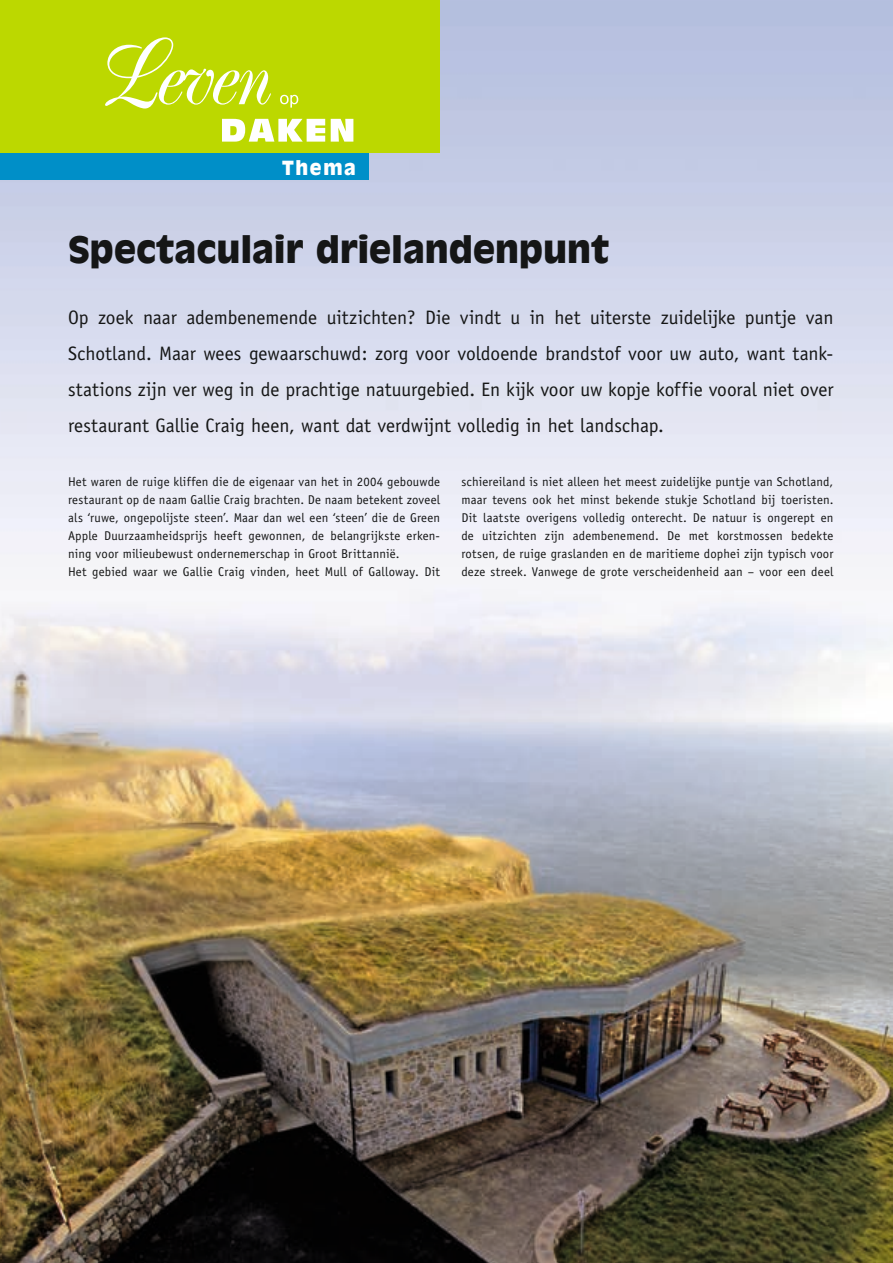
<style>
.page{position:relative;width:893px;height:1263px;background:#fff}
.page>*{position:absolute;margin:0;border:0;box-sizing:border-box;transform-origin:0 0}
.t1{font:900 36px "Antique Olive";color:#151616}
.t2{font:19.5px/36px "Officina Sans";letter-spacing:-.005em;color:#151616;text-align:justify}
.t3{font:900 19.2px "Antique Olive";letter-spacing:.085em;color:#fff}
.t4{font:12.75px/18px "Officina Sans";letter-spacing:.015em;color:#151616}
</style>
<div class="page">
<img style="left:0;top:0;width:893px;height:1263px">
<div style="left:0;top:0;width:440px;height:153px;background:#bcd800"></div>
<svg style="left:105px;top:37px;width:166px;height:72px"></svg>
<svg style="left:222px;top:119px;width:131px;height:23px"></svg>
<svg style="left:280px;top:95px;width:18px;height:13px"></svg>
<div style="left:0;top:153px;width:369px;height:27px;background:#008fc8"></div>
<h3 class="t3" style="left:282px;top:156px;width:75px">Thema</h3>
<p class="t1" style="left:68px;top:228px;width:543px">Spectaculair drielandenpunt</p>
<p class="t2" style="left:68px;top:299px;width:767px">Op zoek naar adembenemende uitzichten? Die vindt u in het uiterste zuidelijke puntje van Schotland. Maar wees gewaarschuwd: zorg voor voldoende brandstof voor uw auto, want tank&shy;stations zijn ver weg in de prachtige natuurgebied. En kijk voor uw kopje koffie vooral niet over restaurant Gallie Craig heen, want dat verdwijnt volledig in het landschap.</p>
<p class="t4" style="left:68px;top:473px;width:374px">Het waren de ruige kliffen die de eigenaar van het in 2004 gebouwde restaurant op de naam Gallie Craig brachten. De naam betekent zoveel als ‘ruwe, ongepolijste steen’. Maar dan wel een ‘steen’ die de Green Apple Duurzaamheidsprijs heeft gewonnen, de belangrijkste erken&shy;ning voor milieubewust ondernemerschap in Groot Brittannië.<br>Het gebied waar we Gallie Craig vinden, heet Mull of Galloway. Dit</p>
<p class="t4" style="left:461px;top:473px;width:374px;text-align:justify">schiereiland is niet alleen het meest zuidelijke puntje van Schotland, maar tevens ook het minst bekende stukje Schotland bij toeristen.<br>Dit laatste overigens volledig onterecht. De natuur is ongerept en de uitzichten zijn adembenemend. De met korstmossen bedekte rotsen, de ruige graslanden en de maritieme dophei zijn typisch voor deze streek. Vanwege de grote verscheidenheid aan – voor een deel</p>
</div>
